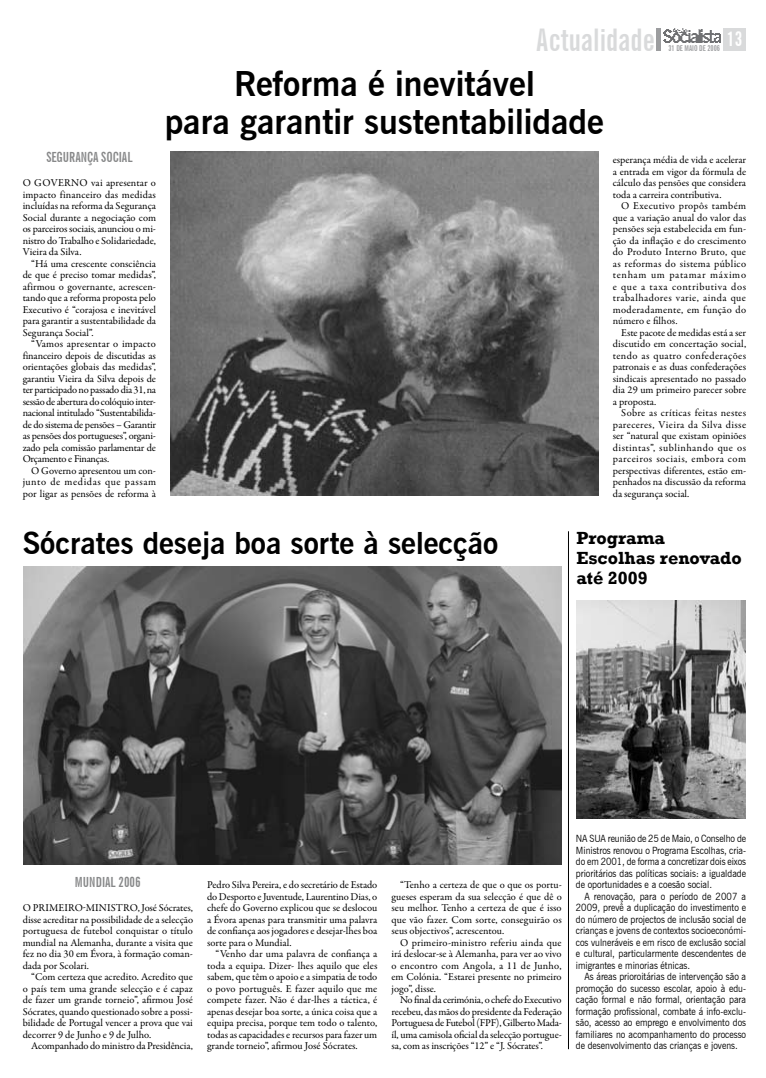
<style>
.page{position:relative;width:766px;height:1078px;background:#fff}
.page>*{position:absolute;margin:0;border:0;box-sizing:border-box;transform-origin:0 0}
.t1{font:700 34px/38px "News Gothic BT";color:#000;text-align:center}
.t2{font:700 extra-condensed 31.2px "News Gothic BT";color:#d9dadb}
.t3{font:700 30px "News Gothic BT";color:#000}
.t4{font:700 extra-condensed 20px "News Gothic BT";color:#fff}
.t5{font:700 18px/20px "Rockwell";color:#000}
.t6{font:700 extra-condensed 14px "News Gothic BT";color:#878889}
.t7{font:10.5px/11.5px "Garamond Premr Pro";letter-spacing:-.005em;color:#000;text-align:justify}
.t8{font:10px/11.5px "News Gothic BT";color:#000;text-align:justify;scale:.9 1}
.t9{font:700 extra-condensed 8px "News Gothic BT";color:#9c9d9f}
</style>
<div class="page">
<div style="left:723px;top:28px;width:23px;height:23px;background:#d9dadb"></div>
<img style="left:663px;top:28px;width:56px;height:14px">
<hr style="left:656px;top:28px;width:4px;height:23px;background:#9c9d9f">
<img style="left:171px;top:151px;width:427px;height:344px">
<hr style="left:568px;top:531px;width:1px;height:517px;background:#000">
<img style="left:23px;top:566px;width:538px;height:298px">
<img style="left:576px;top:600px;width:169px;height:218px">
<h2 class="t2" style="left:536px;top:21px;width:120px">ACTUALIDADE</h2>
<h3 class="t4" style="left:726px;top:26px;width:17px">13</h3>
<p class="t9" style="left:668px;top:43px;width:53px">31 DE MAIO DE 2006</p>
<h3 class="t6" style="left:46px;top:149px;width:12px">SEGURAN</h3>
<h3 class="t6" style="left:87px;top:149px;width:26px">ÇA SOCIAL</h3>
<p class="t7" style="left:23px;top:177px;width:28px">O Gove</p>
<p class="t7" style="left:23px;top:177px;width:135px;text-indent:42px">rno vai apresentar o impacto financeiro das medidas incluídas na reforma da Segurança Social durante a negociação com os parceiros sociais, anunciou o mi&shy;nistro do Trabalho e Solidariedade, Vieira da Silva.</p>
<p class="t7" style="left:23px;top:258px;width:135px;text-indent:8px">“Há uma crescente consciência de que é preciso tomar medidas”, afirmou o governante, acrescen&shy;tando que a reforma proposta pelo Executivo é “corajosa e inevitável para garantir a sustentabilidade da Segurança Social”.</p>
<p class="t7" style="left:23px;top:338px;width:135px;text-indent:8px">“Vamos apresentar o impacto financeiro depois de discutidas as orientações globais das medidas”, garantiu Vieira da Silva depois de ter participado no passado dia 31, na sessão de abertura do colóquio inter&shy;nacional intitulado “Sustentabilida&shy;de do sistema de pensões – Garantir as pensões dos portugueses”, organi&shy;zado pela comissão parlamentar de Orçamento e Finanças.</p>
<p class="t7" style="left:23px;top:465px;width:135px;text-indent:8px">O Governo apresentou um con&shy;junto de medidas que passam por ligar as pensões de reforma à</p>
<h1 class="t1" style="left:165px;top:65px;width:440px">Reforma é inevitável<br>para garantir sustentabilidade</h1>
<p class="t7" style="left:612px;top:154px;width:135px">esperança média de vida e acelerar a entrada em vigor da fórmula de cálculo das pensões que considera toda a carreira contributiva.</p>
<p class="t7" style="left:612px;top:200px;width:135px;text-indent:8px">O Executivo propôs também que a variação anual do valor das pensões seja estabelecida em fun&shy;ção da inflação e do crescimento do Produto Interno Bruto, que as reformas do sistema público tenham um patamar máximo e que a taxa contributiva dos trabalhadores varie, ainda que moderadamente, em função do número e filhos.</p>
<p class="t7" style="left:612px;top:327px;width:135px;text-indent:8px">Este pacote de medidas está a ser discutido em concertação social, tendo as quatro confederações patronais e as duas confederações sindicais apresentado no passado dia 29 um primeiro parecer sobre a proposta.</p>
<p class="t7" style="left:612px;top:407px;width:135px;text-indent:8px">Sobre as críticas feitas nestes pareceres, Vieira da Silva disse ser “natural que existam opiniões distintas”, sublinhando que os parceiros sociais, embora com perspectivas diferentes, estão em&shy;penhados na discussão da reforma da segurança social.</p>
<h3 class="t3" style="left:23px;top:525px;width:477px">Sócrates deseja boa sorte à selecção</h3>
<h3 class="t5" style="left:576px;top:527px;width:167px">Programa<br>Escolhas renovado até 2009</h3>
<h3 class="t6" style="left:75px;top:873px;width:15px">MUNDIAL</h3>
<h3 class="t6" style="left:118px;top:873px;width:24px">2006</h3>
<p class="t7" style="left:23px;top:902px;width:30px">O primei</p>
<p class="t7" style="left:68px;top:902px;width:25px">ro -minist</p>
<p class="t7" style="left:23px;top:902px;width:172px;text-indent:100px">ro, José Sócrates, disse acreditar na possibilidade de a selecção portuguesa de futebol conquistar o título mundial na Alemanha, durante a visita que fez no dia 30 em Évora, à formação coman&shy;dada por Scolari.</p>
<p class="t7" style="left:23px;top:971px;width:172px;text-indent:9px">“Com certeza que acredito. Acredito que o país tem uma grande selecção e é capaz de fazer um grande torneio”, afirmou José Sócrates, quando questionado sobre a possi&shy;bilidade de Portugal vencer a prova que vai decorrer 9 de Junho e 9 de Julho.</p>
<p class="t7" style="left:31px;top:1040px;width:163px">Acompanhado do ministro da Presidência,</p>
<p class="t7" style="left:207px;top:879px;width:172px">Pedro Silva Pereira, e do secretário de Estado do Desporto e Juventude, Laurentino Dias, o chefe do Governo explicou que se deslocou a Évora apenas para transmitir uma palavra de confiança aos jogadores e desejar-lhes boa sorte para o Mundial.</p>
<p class="t7" style="left:207px;top:948px;width:172px;text-indent:8px">“Venho dar uma palavra de confiança a toda a equipa. Dizer- lhes aquilo que eles sabem, que têm o apoio e a simpatia de todo o povo português. E fazer aquilo que me compete fazer. Não é dar-lhes a táctica, é apenas desejar boa sorte, a única coisa que a equipa precisa, porque tem todo o talento, todas as capacidades e recursos para fazer um grande torneio”, afirmou José Sócrates.</p>
<p class="t7" style="left:391px;top:879px;width:172px;text-indent:8px">“Tenho a certeza de que o que os portu&shy;gueses esperam da sua selecção é que dê o seu melhor. Tenho a certeza de que é isso que vão fazer. Com sorte, conseguirão os seus objectivos”, acrescentou.</p>
<p class="t7" style="left:391px;top:936px;width:172px;text-indent:9px">O primeiro-ministro referiu ainda que irá deslocar-se à Alemanha, para ver ao vivo o encontro com Angola, a 11 de Junho, em Colónia. “Estarei presente no primeiro jogo”, disse.</p>
<p class="t7" style="left:391px;top:994px;width:172px;text-indent:8px">No final da cerimónia, o chefe do Executivo recebeu, das mãos do presidente da Federação Portuguesa de Futebol (FPF), Gilberto Mada&shy;íl, uma camisola oficial da selecção portugue&shy;sa, com as inscrições “12” e “J. Sócrates”.</p>
<p class="t8" style="left:575px;top:832px;width:190px;text-indent:32px">reunião de 25 de Maio, o Conselho de Ministros renovou o Programa Escolhas, cria&shy;do em 2001, de forma a concretizar dois eixos prioritários das políticas sociais: a igualdade de oportunidades e a coesão social.</p>
<p class="t8" style="left:575px;top:889px;width:190px;text-indent:8px">A renovação, para o período de 2007 a 2009, prevê a duplicação do investimento e do número de projectos de inclusão social de crianças e jovens de contextos socioeconómi&shy;cos vulneráveis e em risco de exclusão social e cultural, particularmente descendentes de imigrantes e minorias étnicas.</p>
<p class="t8" style="left:575px;top:970px;width:190px;text-indent:8px">As áreas prioroitárias de intervenção são a promoção do sucesso escolar, apoio à edu&shy;cação formal e não formal, orientação para formação profissional, combate á info-exclu&shy;são, acesso ao emprego e envolvimento dos familiares no acompanhamento do processo de desenvolvimento das crianças e jovens.</p>
<p class="t8" style="left:575px;top:832px;width:23px">Na sua</p>
</div>
